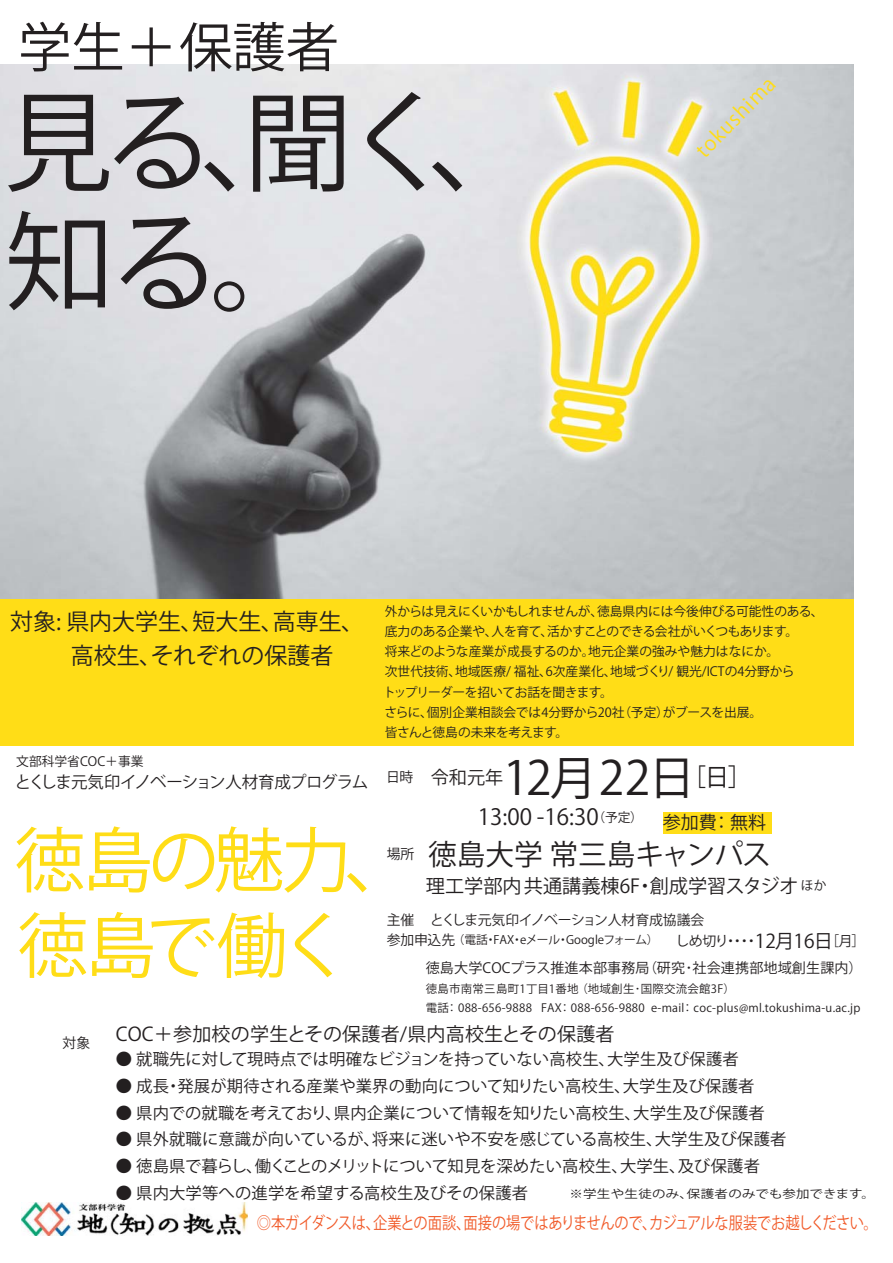
<style>
.page{position:relative;width:893px;height:1263px;background:#fff}
.page>*{position:absolute;margin:0;border:0;box-sizing:border-box;transform-origin:0 0}
.t1{font:108.45px/120.1px "ATC 30 b 430 b 730 c 330 af 4 d 422 d 42 90 pv RKSJ H";color:#231f20}
.t2{font:70.8px "ATC 30 b 430 b 730 c 330 af 4 d 422 d 42 90 pv RKSJ H";color:#ffdd17}
.t3{font:53.1px "ATC 30 b 430 b 730 c 330 af 4 d 422 d 42 90 pv RKSJ H";color:#231f20}
.t4{font:46.8px "ATC 412 d 6 f 7466898 b 51 fa 30 b 44 d 4233312 b 55 90 pv RKSJ H";letter-spacing:-.04em;color:#231f20}
.t5{font:28.65px "ATC 412 d 6 f 7466898 b 51 fa 30 b 44 d 4233312 b 55 90 pv RKSJ H";letter-spacing:-.005em;color:#231f20}
.t6{font:22.95px/33.3px "ATC 412 d 6 f 7466898 b 51 fa 30 b 44 d 4233312 b 55 90 pv RKSJ H";color:#231f20}
.t7{font:22.35px "ATC 412 d 6 f 7466898 b 51 fa 30 b 44 d 4233312 b 55 90 pv RKSJ H";color:#231f20}
.t8{font:20.25px "ATC 65 b 0898 f 5408621030 d 530 a 930 f 330 c 82031 90 pv RKSJ H";color:#ffdd17}
.t9{font:19.2px "ATC 412 d 6 f 7466898 b 51 fa 30 b 44 d 4233312 b 55 90 pv RKSJ H";color:#231f20}
.t10{font:18.9px "ATC 898 b 51 fa 30 b 44 d 4233312 b 4 c 54353330 90 pv RKSJ H";letter-spacing:.01em;color:#231f20}
.t11{font:18px "ATC 412 d 6 f 7466898 b 51 fa 30 b 44 d 4233312 b 55 90 pv RKSJ H";color:#231f20}
.t12{font:16.8px "ATC 898 b 51 fa 30 b 44 d 4233312 b 4 c 54353330 90 pv RKSJ H";letter-spacing:-.03em;color:#f15a29;scale:.85 1}
.t13{font:16.35px "ATC 898 b 51 fa 30 b 44 d 4233312 b 4 c 54353330 90 pv RKSJ H";letter-spacing:-.05em;color:#231f20}
.t14{font:16.2px "ATC 898 b 51 fa 30 b 44 d 4233312 b 4 c 54353330 90 pv RKSJ H";letter-spacing:.01em;color:#231f20}
.t15{font:14.1px "ATC 898 b 51 fa 30 b 44 d 4233312 b 4 c 54353330 90 pv RKSJ H";letter-spacing:.01em;color:#231f20}
.t16{font:13.8px "ATC 412 d 6 f 7466898 b 51 fa 30 b 44 d 4233312 b 55 90 pv RKSJ H";letter-spacing:-.015em;color:#231f20}
.t17{font:12.75px/20.2px "ATC 323031304 e 2 d 474242422 d 4 d 90 pv RKSJ H";color:#231f20}
.t18{font:12.75px "ATC 898 b 51 fa 30 b 44 d 4233312 b 4 c 54353330 90 pv RKSJ H";color:#231f20}
.t19{font:11.7px "ATC 412 d 6 f 7466898 b 51 fa 30 b 44 d 4233312 b 55 90 pv RKSJ H";letter-spacing:-.01em;color:#231f20}
.t20{font:11.4px/19.2px "ATC 898 b 51 fa 30 b 44 d 4233312 b 4 c 54353330 90 pv RKSJ H";letter-spacing:.025em;color:#231f20}
.t21{font:11.4px "ATC 898 b 51 fa 30 b 44 d 4233312 b 4 c 54353330 90 pv RKSJ H";letter-spacing:.025em;color:#231f20;scale:1.18 1}
.s1{font-family:"Gothic MB101 Pr 5 Light 90 pv RKSJ H"}
.s2{font-family:"Kocho Std Heavy 90 pv RKSJ H"}
.s3{font-size:13.8px}
.s4{font-size:12.75px}
.s5{font-size:19.2px}
</style>
<div class="page">
<img style="left:0;top:64px;width:853px;height:535px">
<div style="left:663px;top:812px;width:108px;height:21px;background:#ffdd17"></div>
<img style="left:21px;top:1203px;width:227px;height:33px">
<div style="left:0;top:599px;width:853px;height:146px;background:#ffdd17"></div>
<h3 class="t3" style="left:18px;top:27px;width:322px">学生<span class="s1">＋</span>保護者</h3>
<h1 class="t1" style="left:4px;top:96px;width:534px">見る、聞く、知る。</h1>
<p class="t8" style="left:694px;top:149px;width:105px;rotate:-46deg">tokushima</p>
<h3 class="t6" style="left:10px;top:608px;width:355px">対象: 県内大学生、短大生、高専生、　　　高校生、それぞれの保護者</h3>
<p class="t17" style="left:383px;top:603px;width:442px">外からは見えにくいかもしれませんが、徳島県内には今後伸びる可能性のある、底力のある企業や、人を育て、活かすことのできる会社がいくつもあります。<br>将来どのような産業が成長するのか。地元企業の強みや魅力はなにか。<br>次世代技術、地域医療/ 福祉、6次産業化、地域づくり/ 観光/ICTの4分野から<br>トップリーダーを招いてお話を聞きます。<br>さらに、個別企業相談会では4分野から20社（予定）がブースを出展。<br>皆さんと徳島の未来を考えます。</p>
<p class="t18" style="left:16px;top:757px;width:129px">文部科学省COC＋事業</p>
<p class="t13" style="left:15px;top:776px;width:355px">とくしま元気印イノベーション人材育成プログラム</p>
<h2 class="t2" style="left:14px;top:833px;width:402px">徳島<span class="s2">の</span>魅力<span class="s2">、</span></h2>
<h2 class="t2" style="left:17px;top:919px;width:335px">徳島<span class="s2">で</span>働<span class="s2">く</span></h2>
<p class="t11" style="left:386px;top:770px;width:118px"><span class="s3">日時</span> 令和元年</p>
<h3 class="t4" style="left:503px;top:759px;width:250px">12月 22日<sup>［</sup><sup>日</sup><sup>］</sup></h3>
<h3 class="t7" style="left:478px;top:808px;width:167px">13:00 -16:30<sup>（予定）</sup></h3>
<h3 class="t5" style="left:387px;top:843px;width:386px"><sup>場所</sup> 徳島大学 常三島キャンパス</h3>
<p class="t11" style="left:662px;top:815px;width:105px">参加費： 無料</p>
<p class="t9" style="left:387px;top:878px;width:441px">　 理工学部内 共通講義棟6F・創成学習スタジオ <span class="s4">ほか</span></p>
<p class="t16" style="left:387px;top:915px;width:319px">主催　とくしま元気印イノベーション人材育成協議会</p>
<p class="t19" style="left:387px;top:935px;width:480px"><span class="s3">参加申込先</span> （電話・FAX・eメール・Googleフォーム） <span class="s3">しめ切り・・・・</span><span class="s5">12月16日</span><span class="s3">［月］</span></p>
<p class="t15" style="left:426px;top:962px;width:438px">徳島大学COCプラス推進本部事務局（研究･社会連携部地域創生課内）</p>
<p class="t20" style="left:426px;top:980px;width:436px">徳島市南常三島町1丁目1番地 （地域創生･国際交流会館3F）<br>電話： 088-656-9888 FAX： 088-656-9880 e-mail： coc-plus@ml.tokushima-u.ac.jp</p>
<p class="t16" style="left:63px;top:1038px;width:29px">対象</p>
<p class="t10" style="left:116px;top:1027px;width:500px">COC＋参加校の学生とその保護者/県内高校生とその保護者</p>
<p class="t14" style="left:116px;top:1053px;width:624px">● 就職先に対して現時点では明確なビジョンを持っていない高校生、大学生及び保護者</p>
<p class="t14" style="left:116px;top:1080px;width:640px">● 成長・発展が期待される産業や業界の動向について知りたい高校生、大学生及び保護者</p>
<p class="t14" style="left:116px;top:1107px;width:650px">● 県内での就職を考えており、県内企業について情報を知りたい高校生、大学生及び保護者</p>
<p class="t14" style="left:116px;top:1133px;width:672px">● 県外就職に意識が向いているが、将来に迷いや不安を感じている高校生、大学生及び保護者</p>
<p class="t14" style="left:116px;top:1160px;width:645px">● 徳島県で暮らし、働くことのメリットについて知見を深めたい高校生、大学生、及び保護者</p>
<p class="t14" style="left:116px;top:1187px;width:414px">● 県内大学等への進学を希望する高校生及びその保護者</p>
<p class="t21" style="left:569px;top:1190px;width:260px">※学生や生徒のみ、保護者のみでも参加できます。</p>
<p class="t12" style="left:257px;top:1216px;width:732px">◎本ガイダンスは、企業との面談、面接の場ではありませんので、カジュアルな服装でお越しください。</p>
</div>
